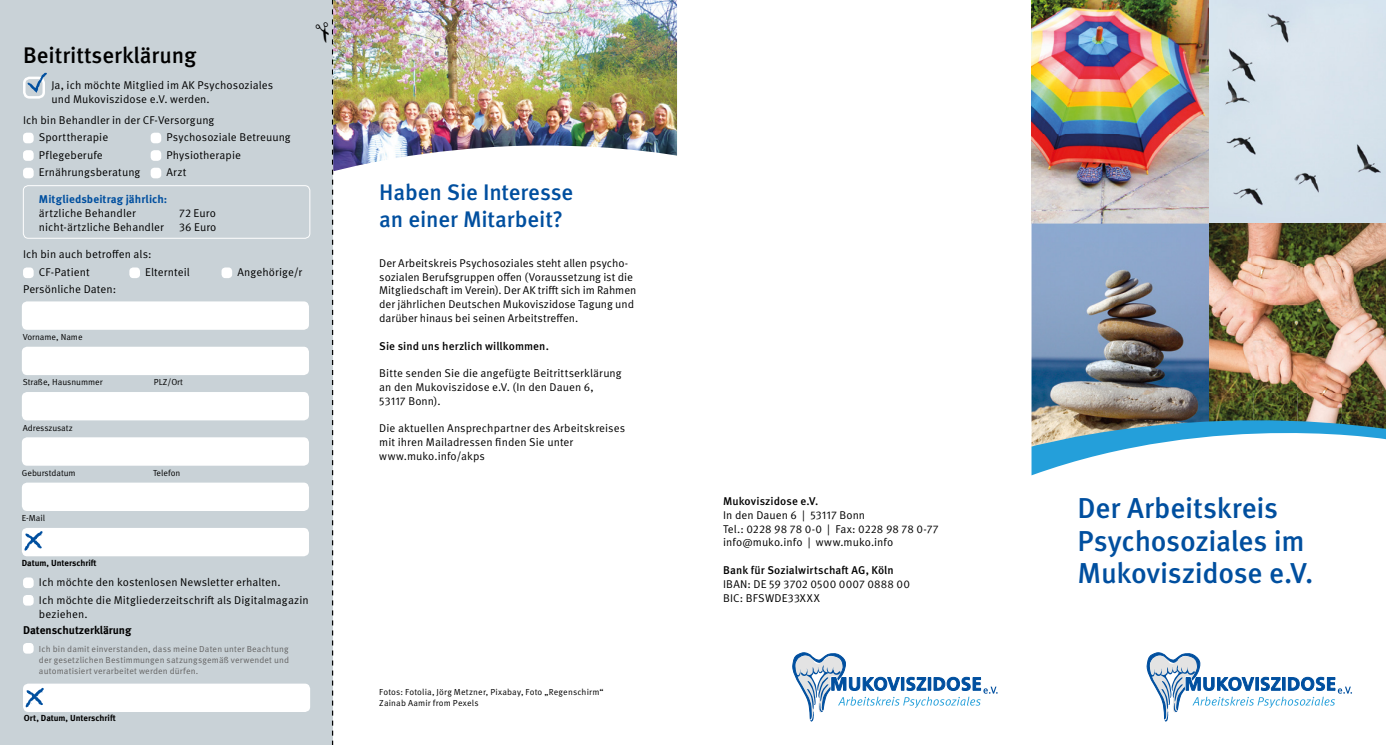
<style>
.page{position:relative;width:1386px;height:745px;background:#fff}
.page>*{position:absolute;margin:0;border:0;box-sizing:border-box;transform-origin:0 0}
.t1{font:500 28.75px/32.5px "Meta OT";letter-spacing:-.01em;color:#004f9f}
.t2{font:500 22.5px/26.2px "Meta OT";letter-spacing:-.005em;color:#004f9f}
.t3{font:500 22.5px "Meta OT";color:#000}
.t4{font:11.25px/13.8px "Meta OT Norm";letter-spacing:.005em;color:#000}
.t5{font:500 11.25px "Meta OT";letter-spacing:.005em;color:#000}
.t6{font:700 11.25px "Meta OT";letter-spacing:.005em;color:#004f9f}
.t7{font:700 11.25px "Meta OT";color:#000}
.t8{font:8.75px/11.2px "Meta OT Norm";letter-spacing:.02em;color:#646363;text-align:justify}
.t9{font:8.75px "Meta OT Norm";color:#000}
.t10{font:8.75px/10.5px "Meta OT Norm";letter-spacing:.02em;color:#000}
.t11{font:700 8.75px "Meta OT";color:#000}
</style>
<div class="page">
<img style="left:1031px;top:0;width:178px;height:420px">
<div style="left:1209px;top:0;width:176px;height:223px;background:#d6e2ec"></div>
<img style="left:1209px;top:223px;width:88px;height:197px">
<img style="left:1297px;top:223px;width:44px;height:197px">
<img style="left:1341px;top:223px;width:44px;height:197px">
<svg style="left:1031px;top:420px;width:354px;height:55px"></svg>
<div style="left:0;top:0;width:333px;height:744px;background:#c9d2d7"></div>
<div style="left:23px;top:642px;width:11px;height:11px;background:#fff;border-radius:4px"></div>
<div style="left:23px;top:683px;width:287px;height:28px;background:#fff;border-radius:5px"></div>
<svg style="left:26px;top:687px;width:18px;height:20px"></svg>
<div style="left:23px;top:577px;width:11px;height:10px;background:#fff;border-radius:4px"></div>
<div style="left:23px;top:594px;width:11px;height:11px;background:#fff;border-radius:4px"></div>
<div style="left:23px;top:133px;width:11px;height:10px;background:#fff;border-radius:4px"></div>
<div style="left:151px;top:133px;width:10px;height:10px;background:#fff;border-radius:4px"></div>
<div style="left:23px;top:150px;width:11px;height:11px;background:#fff;border-radius:4px"></div>
<div style="left:151px;top:150px;width:10px;height:11px;background:#fff;border-radius:4px"></div>
<div style="left:23px;top:168px;width:11px;height:10px;background:#fff;border-radius:4px"></div>
<div style="left:151px;top:168px;width:10px;height:10px;background:#fff;border-radius:4px"></div>
<div style="left:23px;top:185px;width:287px;height:53px;border:1px solid #fff;border-radius:5px"></div>
<div style="left:23px;top:77px;width:22px;height:22px;border:2px solid #fff;border-radius:5px"></div>
<div style="left:22px;top:301px;width:287px;height:28px;background:#fff;border-radius:5px"></div>
<div style="left:22px;top:346px;width:287px;height:29px;background:#fff;border-radius:5px"></div>
<div style="left:22px;top:437px;width:287px;height:28px;background:#fff;border-radius:5px"></div>
<div style="left:22px;top:527px;width:287px;height:29px;background:#fff;border-radius:5px"></div>
<div style="left:22px;top:392px;width:287px;height:28px;background:#fff;border-radius:5px"></div>
<div style="left:22px;top:482px;width:287px;height:28px;background:#fff;border-radius:5px"></div>
<svg style="left:24px;top:531px;width:19px;height:19px"></svg>
<div style="left:23px;top:267px;width:11px;height:11px;background:#fff;border-radius:4px"></div>
<div style="left:129px;top:267px;width:11px;height:11px;background:#fff;border-radius:4px"></div>
<div style="left:221px;top:267px;width:11px;height:11px;background:#fff;border-radius:4px"></div>
<svg style="left:27px;top:73px;width:20px;height:20px"></svg>
<img style="left:333px;top:0;width:344px;height:171px">
<svg style="left:792px;top:652px;width:205px;height:69px"></svg>
<svg style="left:1146px;top:652px;width:206px;height:69px"></svg>
<svg style="left:331px;top:0;width:2px;height:744px"></svg>
<h2 class="t3" style="left:23px;top:41px;width:175px">Beitrittserklärung</h2>
<p class="t4" style="left:51px;top:79px;width:223px">Ja, ich möchte Mitglied im AK Psychosoziales und Mukoviszidose e.V. werden.</p>
<p class="t4" style="left:39px;top:111px;width:177px;line-height:17.5px;text-indent:-16px">Ich bin Behandler in der CF-Versorgung<br>Sporttherapie</p>
<p class="t4" style="left:166px;top:131px;width:126px">Psychosoziale Betreuung</p>
<p class="t4" style="left:39px;top:148px;width:65px">Pflegeberufe</p>
<p class="t4" style="left:166px;top:148px;width:76px">Physiotherapie</p>
<p class="t4" style="left:39px;top:166px;width:103px">Ernährungsberatung</p>
<p class="t4" style="left:166px;top:166px;width:22px">Arzt</p>
<p class="t6" style="left:39px;top:192px;width:130px">Mitgliedsbeitrag jährlich:</p>
<p class="t4" style="left:39px;top:206px;width:98px">ärtzliche Behandler</p>
<p class="t4" style="left:179px;top:206px;width:38px">72 Euro</p>
<p class="t4" style="left:39px;top:220px;width:126px">nicht-ärtzliche Behandler</p>
<p class="t4" style="left:179px;top:220px;width:39px">36 Euro</p>
<p class="t4" style="left:39px;top:245px;width:114px;line-height:18.1px;text-indent:-16px">Ich bin auch betroffen als:<br>CF-Patient</p>
<p class="t4" style="left:145px;top:265px;width:46px">Elternteil</p>
<p class="t4" style="left:237px;top:265px;width:66px">Angehörige/r</p>
<p class="t4" style="left:23px;top:282px;width:95px">Persönliche Daten:</p>
<p class="t9" style="left:23px;top:331px;width:61px">Vorname, Name</p>
<p class="t9" style="left:23px;top:376px;width:81px">Straße, Hausnummer</p>
<p class="t9" style="left:154px;top:376px;width:31px">PLZ/Ort</p>
<p class="t9" style="left:23px;top:422px;width:51px">Adresszusatz</p>
<p class="t9" style="left:22px;top:467px;width:55px">Geburstdatum</p>
<p class="t9" style="left:153px;top:467px;width:29px">Telefon</p>
<p class="t9" style="left:22px;top:512px;width:25px">E-Mail</p>
<p class="t11" style="left:22px;top:557px;width:76px">Datum, Unterschrift</p>
<p class="t4" style="left:39px;top:573px;width:271px;line-height:17.5px">Ich möchte den kostenlosen Newsletter erhalten.<br>Ich möchte die Mitgliederzeitschrift als Digitalmagazin</p>
<p class="t4" style="left:39px;top:606px;width:50px">beziehen.</p>
<p class="t7" style="left:23px;top:622px;width:110px">Datenschutzerklärung</p>
<p class="t8" style="left:39px;top:642px;width:252px">Ich bin damit einverstanden, dass meine Daten unter Beachtung der gesetzlichen Bestimmungen satzungsgemäß verwendet und automatisiert verarbeitet werden dürfen.</p>
<p class="t11" style="left:24px;top:712px;width:93px">Ort, Datum, Unterschrift</p>
<h2 class="t2" style="left:379px;top:179px;width:195px">Haben Sie Interesse an einer Mitarbeit?</h2>
<p class="t4" style="left:379px;top:256px;width:259px">Der Arbeitskreis Psychosoziales steht allen psycho&shy;sozialen Berufsgruppen offen (Voraussetzung ist die Mitgliedschaft im Verein). Der AK trifft sich im Rahmen der jährlichen Deutschen Mukoviszidose Tagung und darüber hinaus bei seinen Arbeitstreffen.</p>
<p class="t5" style="left:379px;top:338px;width:171px">Sie sind uns herzlich willkommen.</p>
<p class="t4" style="left:379px;top:366px;width:244px">Bitte senden Sie die angefügte Beitrittserklärung an den Mukoviszidose e.V. (In den Dauen 6,<br>53117 Bonn).</p>
<p class="t4" style="left:379px;top:421px;width:247px">Die aktuellen Ansprechpartner des Arbeitskreises mit ihren Mailadressen finden Sie unter www.muko.info/akps</p>
<p class="t10" style="left:379px;top:686px;width:226px">Fotos: Fotolia, Jörg Metzner, Pixabay, Foto „Regenschirm“<br>Zainab Aamir from Pexels</p>
<p class="t5" style="left:723px;top:494px;width:97px">Mukoviszidose e.V.</p>
<p class="t4" style="left:723px;top:508px;width:217px">In den Dauen 6 | 53117 Bonn<br>Tel.: 0228 98 78 0-0 | Fax: 0228 98 78 0-77 info@muko.info | www.muko.info</p>
<p class="t5" style="left:723px;top:563px;width:172px">Bank für Sozialwirtschaft AG, Köln</p>
<p class="t4" style="left:723px;top:577px;width:188px">IBAN: DE 59 3702 0500 0007 0888 00<br>BIC: BFSWDE33XXX</p>
<h1 class="t1" style="left:1077px;top:492px;width:237px">Der Arbeitskreis<br>Psychosoziales im<br>Mukoviszidose e.V.</h1>
</div>
